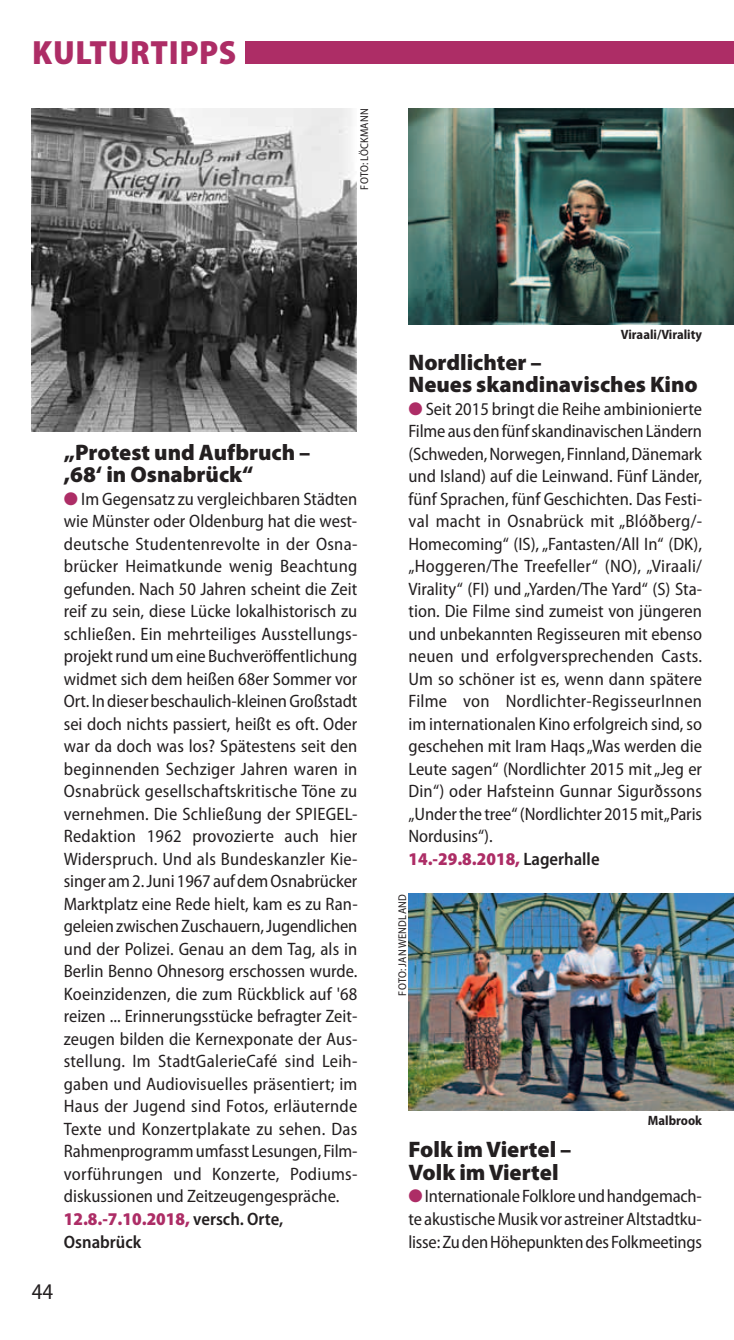
<style>
.page{position:relative;width:734px;height:1340px;background:#fff}
.page>*{position:absolute;margin:0;border:0;box-sizing:border-box;transform-origin:0 0}
.t1{font:900 semi-condensed 33.75px "Myriad Pro";letter-spacing:.02em;color:#ad2d66}
.t2{font:900 22.5px/22.5px "Myriad Pro";color:#231f20}
.t3{font:semi-condensed 22.5px "Myriad Pro";color:#231f20}
.t4{font:semi-condensed 18px/22.5px "Myriad Pro";color:#231f20}
.t5{font:700 semi-condensed 13.5px "Myriad Pro";color:#231f20}
.t6{font:semi-condensed 11.25px "Myriad Pro";letter-spacing:.02em;color:#231f20}
.s1{color:#ad2d66}
.s2{font-weight:900;color:#ad2d66}
.s3{font-weight:600}
</style>
<div class="page">
<div style="left:245px;top:41px;width:488px;height:23px;background:#ad2d66"></div>
<img style="left:32px;top:108px;width:324px;height:324px">
<img style="left:408px;top:108px;width:325px;height:216px">
<img style="left:408px;top:894px;width:325px;height:216px">
<h1 class="t1" style="left:32px;top:32px;width:205px">KULTURTIPPS</h1>
<p class="t6" style="left:360px;top:190px;width:82px;rotate:-90deg">FOTO: LÖCKMANN</p>
<p class="t2" style="left:64px;top:440px;width:248px">„Protest und Aufbruch – ,68‘ in Osnabrück“</p>
<p class="t4" style="left:64px;top:489px;width:295px"><span class="s1">●</span> Im Gegensatz zu vergleichbaren Städten wie Münster oder Oldenburg hat die west&shy;deutsche Studentenrevolte in der Osna - brücker Heimatkunde wenig Beachtung gefunden. Nach 50 Jahren scheint die Zeit reif zu sein, diese Lücke lokalhistorisch zu schließen. Ein mehrteiliges Ausstellungs&shy;projekt rund um eine Buchveröffentlichung widmet sich dem heißen 68er Sommer vor Ort. In dieser beschaulich-kleinen Großstadt sei doch nichts passiert, heißt es oft. Oder war da doch was los? Spätestens seit den beginnenden Sechziger Jahren waren in Osnabrück gesellschaftskritische Töne zu vernehmen. Die Schließung der SPIEGEL-Redaktion 1962 provozierte auch hier Widerspruch. Und als Bundeskanzler Kie - singer am 2. Juni 1967 auf dem Osnabrücker Marktplatz eine Rede hielt, kam es zu Ran&shy;geleien zwischen Zuschauern, Jugendlichen und der Polizei. Genau an dem Tag, als in Berlin Benno Ohnesorg erschossen wurde.<br>Koeinzidenzen, die zum Rückblick auf '68 reizen ... Erinnerungsstücke befragter Zeit&shy;zeugen bilden die Kernexponate der Aus&shy;stellung. Im StadtGalerieCafé sind Leih - gaben und Audiovisuelles präsentiert; im Haus der Jugend sind Fotos, erläuternde Texte und Konzertplakate zu sehen. Das Rahmenprogramm umfasst Lesungen, Film&shy;vorführungen und Konzerte, Podiums - diskussionen und Zeitzeugengespräche.<br><span class="s2">12.8.-7.10.2018,</span> <span class="s3">versch. Orte, Osnabrück</span></p>
<p class="t3" style="left:32px;top:1283px;width:23px">44</p>
<p class="t5" style="left:620px;top:330px;width:83px">Viraali/Virality</p>
<p class="t2" style="left:408px;top:350px;width:291px">Nordlichter –<br>Neues skandinavisches Kino</p>
<p class="t4" style="left:408px;top:399px;width:295px"><span class="s1">●</span> Seit 2015 bringt die Reihe ambinionierte Filme aus den fünf skandinavischen Ländern (Schweden, Norwegen, Finnland, Dänemark und Island) auf die Leinwand. Fünf Länder, fünf Sprachen, fünf Geschichten. Das Festi&shy;val macht in Osnabrück mit „Blóðberg/ - Homecoming“ (IS), „Fantasten/All In“ (DK), „Hoggeren/The Treefeller“ (NO), „Viraali/ Virality“ (FI) und „Yarden/The Yard“ (S) Sta&shy;tion. Die Filme sind zumeist von jüngeren und unbekannten Regisseuren mit ebenso neuen und erfolgversprechenden Casts.<br>Um so schöner ist es, wenn dann spätere Filme von Nordlichter-RegisseurInnen im internationalen Kino erfolgreich sind, so geschehen mit Iram Haqs „Was werden die Leute sagen“ (Nordlichter 2015 mit „Jeg er Din“) oder Hafsteinn Gunnar Sigurðssons „Under the tree“ (Nordlichter 2015 mit „Paris Nordusins“).<br><span class="s2">14.-29.8.2018,</span> <span class="s3">Lagerhalle</span></p>
<p class="t6" style="left:398px;top:995px;width:103px;rotate:-90deg">FOTO: JAN WENDLAND</p>
<p class="t5" style="left:647px;top:1115px;width:56px">Malbrook</p>
<p class="t2" style="left:408px;top:1138px;width:164px">Folk im Viertel –<br>Volk im Viertel</p>
<p class="t4" style="left:408px;top:1186px;width:295px;text-align:justify"><span class="s1">●</span>Internationale Folklore und handgemach&shy;te akustische Musik vor astreiner Altstadtku&shy;lisse: Zu den Höhepunkten des Folkmeetings</p>
</div>
